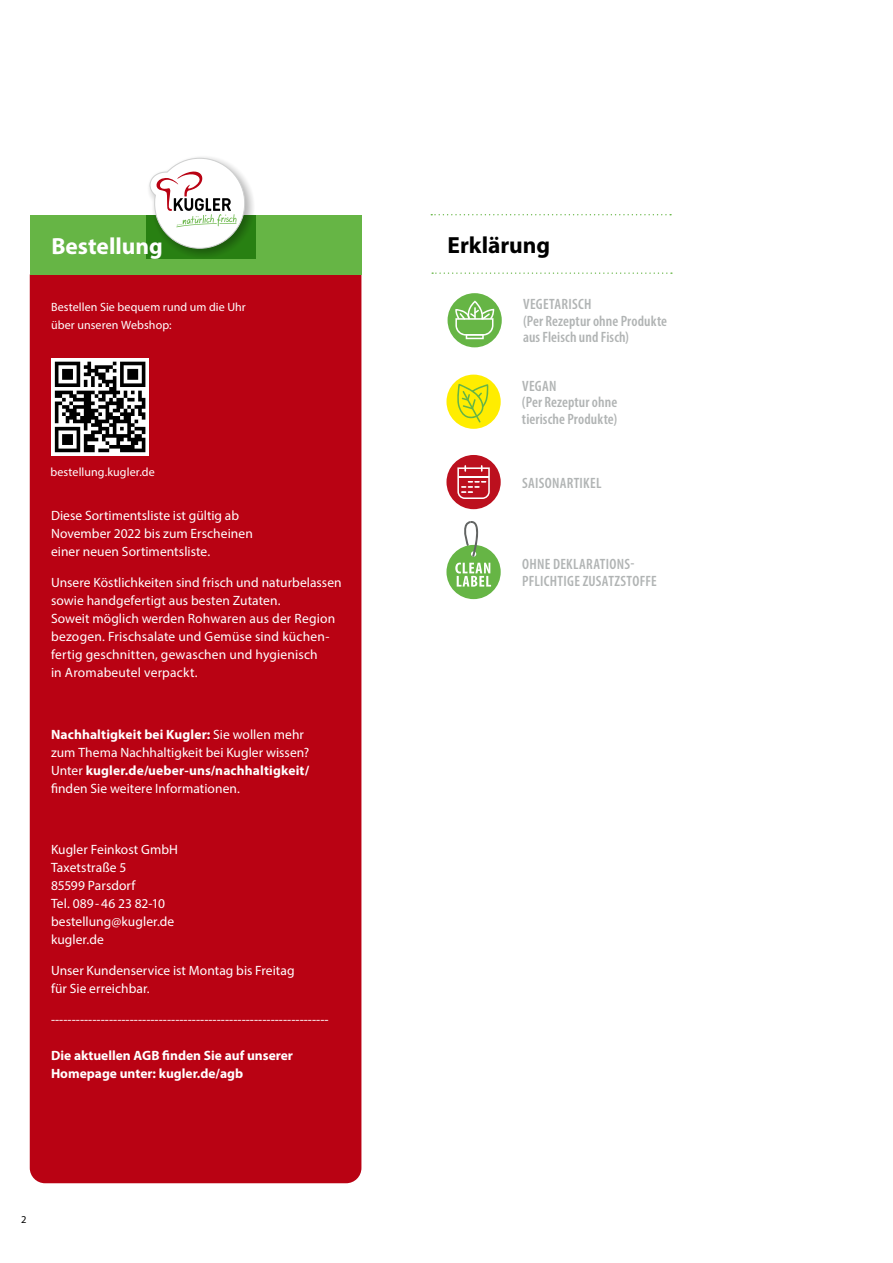
<style>
.page{position:relative;width:893px;height:1263px;background:#fff}
.page>*{position:absolute;margin:0;border:0;box-sizing:border-box;transform-origin:0 0}
.t1{font:700 23.4px "Myriad Pro";color:#fff}
.t2{font:700 23.4px "Myriad Pro";color:#000}
.t3{font:600 condensed 15px/16.5px "Myriad Pro";letter-spacing:.01em;color:#b1b4b4}
.t4{font:13.5px/18px "Myriad Pro";letter-spacing:.005em;color:#fff}
.t5{font:700 13.5px/18px "Myriad Pro";color:#fff}
.t6{font:12px/18px "Myriad Pro";letter-spacing:.01em;color:#fff}
.t7{font:10.5px "Myriad Pro";color:#000}
.s1{font-weight:700}
</style>
<div class="page">
<div style="left:30px;top:274px;width:331px;height:909px;background:#b90213"></div>
<div style="left:30px;top:215px;width:331px;height:59px;background:#66b545"></div>
<svg style="left:147px;top:157px;width:108px;height:102px;fill:#288012"></svg>
<svg style="left:149px;top:158px;width:96px;height:91px"></svg>
<div style="left:446px;top:375px;width:55px;height:54px;background:#ffed00;border-radius:50%"></div>
<svg style="left:457px;top:384px;width:32px;height:38px"></svg>
<div style="left:448px;top:293px;width:54px;height:54px;background:#66b545;border-radius:50%"></div>
<svg style="left:455px;top:300px;width:39px;height:39px"></svg>
<svg style="left:446px;top:521px;width:55px;height:78px"></svg>
<div style="left:446px;top:455px;width:55px;height:54px;background:#bc101e;border-radius:50%"></div>
<svg style="left:457px;top:465px;width:33px;height:34px"></svg>
<svg style="left:432px;top:272px;width:240px;height:2px"></svg>
<svg style="left:431px;top:214px;width:240px;height:1px"></svg>
<svg style="left:51px;top:358px;width:98px;height:98px"></svg>
<svg style="left:55px;top:362px;width:90px;height:90px"></svg>
<h1 class="t1" style="left:51px;top:230px;width:113px">Bestellung</h1>
<p class="t6" style="left:51px;top:297px;width:196px">Bestellen Sie bequem rund um die Uhr über unseren Webshop:</p>
<p class="t6" style="left:50px;top:463px;width:106px">bestellung.kugler.de</p>
<p class="t4" style="left:51px;top:507px;width:203px">Diese Sortimentsliste ist gültig ab<br>November 2022 bis zum Erscheinen einer neuen Sortimentsliste.</p>
<p class="t4" style="left:51px;top:573px;width:292px">Unsere Köstlichkeiten sind frisch und naturbelassen sowie handgefertigt aus besten Zutaten.<br>Soweit möglich werden Rohwaren aus der Region bezogen. Frischsalate und Gemüse sind küchen&shy;fertig geschnitten, gewaschen und hygienisch<br>in Aromabeutel verpackt.</p>
<p class="t4" style="left:51px;top:725px;width:260px"><span class="s1">Nachhaltigkeit bei Kugler:</span> Sie wollen mehr zum Thema Nachhaltigkeit bei Kugler wissen?<br>Unter <span class="s1">kugler.de/ueber-uns/nachhaltigkeit/ </span>finden Sie weitere Informationen.</p>
<p class="t4" style="left:51px;top:840px;width:128px">Kugler Feinkost GmbH<br>Taxetstraße 5<br>85599 Parsdorf<br>Tel. 089-46 23 82-10 bestellung@kugler.de kugler.de</p>
<p class="t4" style="left:51px;top:961px;width:245px">Unser Kundenservice ist Montag bis Freitag für Sie erreichbar.</p>
<p class="t4" style="left:51px;top:1010px;width:279px">-------------------------------------------------------------------</p>
<p class="t5" style="left:51px;top:1046px;width:244px">Die aktuellen AGB finden Sie auf unserer<br>Homepage unter: kugler.de/agb</p>
<p class="t7" style="left:21px;top:1212px;width:7px">2</p>
<h1 class="t2" style="left:448px;top:230px;width:104px">Erklärung</h1>
<p class="t3" style="left:523px;top:296px;width:146px">VEGETARISCH<br>(Per Rezeptur ohne Produkte aus Fleisch und Fisch)</p>
<p class="t3" style="left:522px;top:377px;width:97px">VEGAN<br>(Per Rezeptur ohne tierische Produkte)</p>
<p class="t3" style="left:522px;top:474px;width:81px">SAISONARTIKEL</p>
<p class="t3" style="left:522px;top:556px;width:136px">OHNE DEKLARATIONS-<br>PFLICHTIGE ZUSATZSTOFFE</p>
</div>
